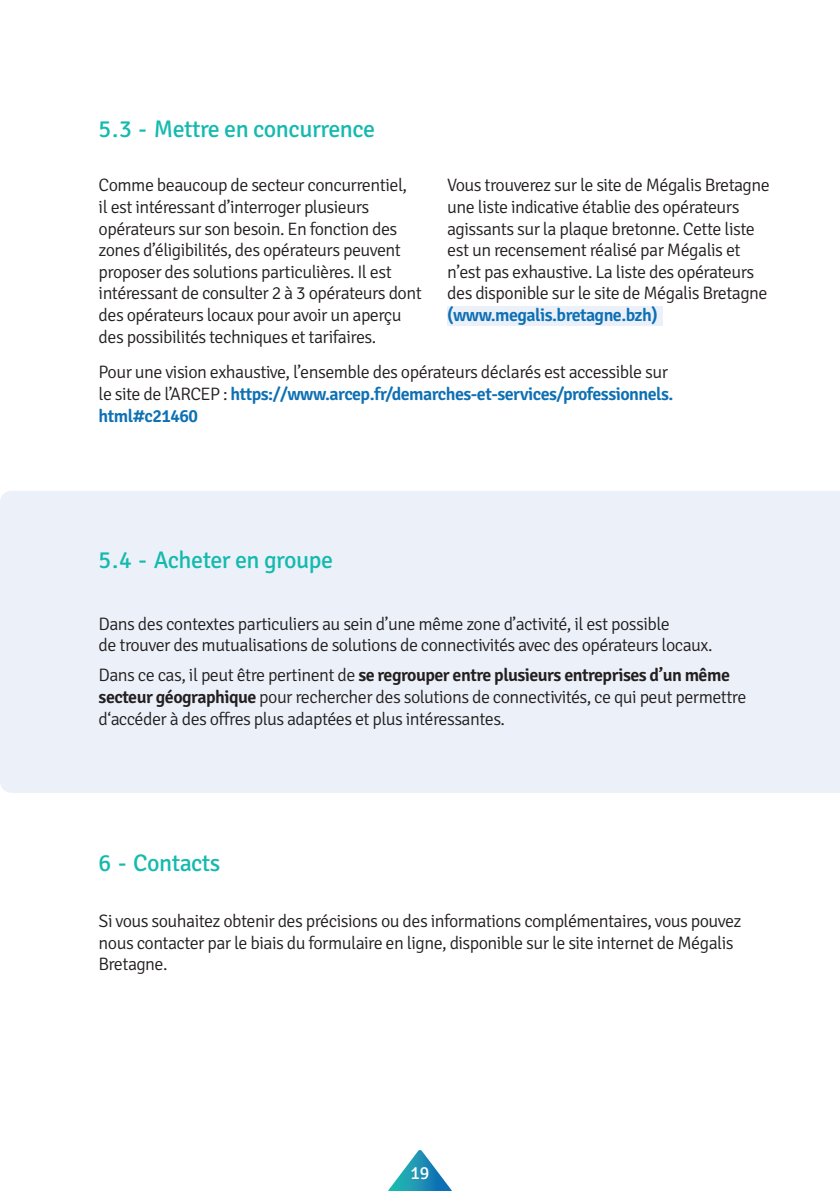
<style>
.page{position:relative;width:840px;height:1191px;background:#fff}
.page>*{position:absolute;margin:0;border:0;box-sizing:border-box;transform-origin:0 0}
.t1{font:24px "Signika";letter-spacing:-.02em;color:#15baaf}
.t2{font:300 18px/21.6px "Signika";letter-spacing:-.03em;color:#231f20}
.t3{font:600 18px "Signika";letter-spacing:-.03em;color:#0e70b4}
.t4{font:18px "Signika";color:#fff}
.s1{font-weight:600;color:#0e70b4}
.s2{font-weight:600}
</style>
<div class="page">
<svg style="left:388px;top:1150px;width:64px;height:41px"></svg>
<div style="left:0;top:491px;width:839px;height:302px;background:#ecf1f9"></div>
<div style="left:447px;top:306px;width:215px;height:19px;background:#ecf1f9"></div>
<p class="t1" style="left:99px;top:115px;width:278px">5.3 - Mettre en concurrence</p>
<p class="t2" style="left:99px;top:175px;width:324px">Comme beaucoup de secteur concurrentiel,<br>il est intéressant d’interroger plusieurs opérateurs sur son besoin. En fonction des zones d’éligibilités, des opérateurs peuvent proposer des solutions particulières. Il est intéressant de consulter 2 à 3 opérateurs dont des opérateurs locaux pour avoir un aperçu des possibilités techniques et tarifaires.</p>
<p class="t2" style="left:447px;top:175px;width:324px">Vous trouverez sur le site de Mégalis Bretagne une liste indicative établie des opérateurs agissants sur la plaque bretonne. Cette liste est un recensement réalisé par Mégalis et n’est pas exhaustive. La liste des opérateurs des disponible sur le site de Mégalis Bretagne</p>
<p class="t3" style="left:447px;top:304px;width:212px">(www.megalis.bretagne.bzh)</p>
<p class="t2" style="left:99px;top:362px;width:576px">Pour une vision exhaustive, l’ensemble des opérateurs déclarés est accessible sur le site de l’ARCEP : <span class="s1">https://www.arcep.fr/demarches-et-services/professionnels. html#c21460</span></p>
<p class="t1" style="left:99px;top:547px;width:236px">5.4 - Acheter en groupe</p>
<p class="t2" style="left:99px;top:613px;width:615px">Dans des contextes particuliers au sein d’une même zone d’activité, il est possible<br>de trouver des mutualisations de solutions de connectivités avec des opérateurs locaux.</p>
<p class="t2" style="left:99px;top:665px;width:649px">Dans ce cas, il peut être pertinent de <span class="s2">se regrouper entre plusieurs entreprises d’un même secteur géographique</span> pour rechercher des solutions de connectivités, ce qui peut permettre d‘accéder à des offres plus adaptées et plus intéressantes.</p>
<p class="t1" style="left:99px;top:849px;width:123px">6 - Contacts</p>
<p class="t2" style="left:99px;top:910px;width:644px">Si vous souhaitez obtenir des précisions ou des informations complémentaires, vous pouvez nous contacter par le biais du formulaire en ligne, disponible sur le site internet de Mégalis<br>Bretagne.</p>
<p class="t4" style="left:410px;top:1162px;width:20px">19</p>
</div>
